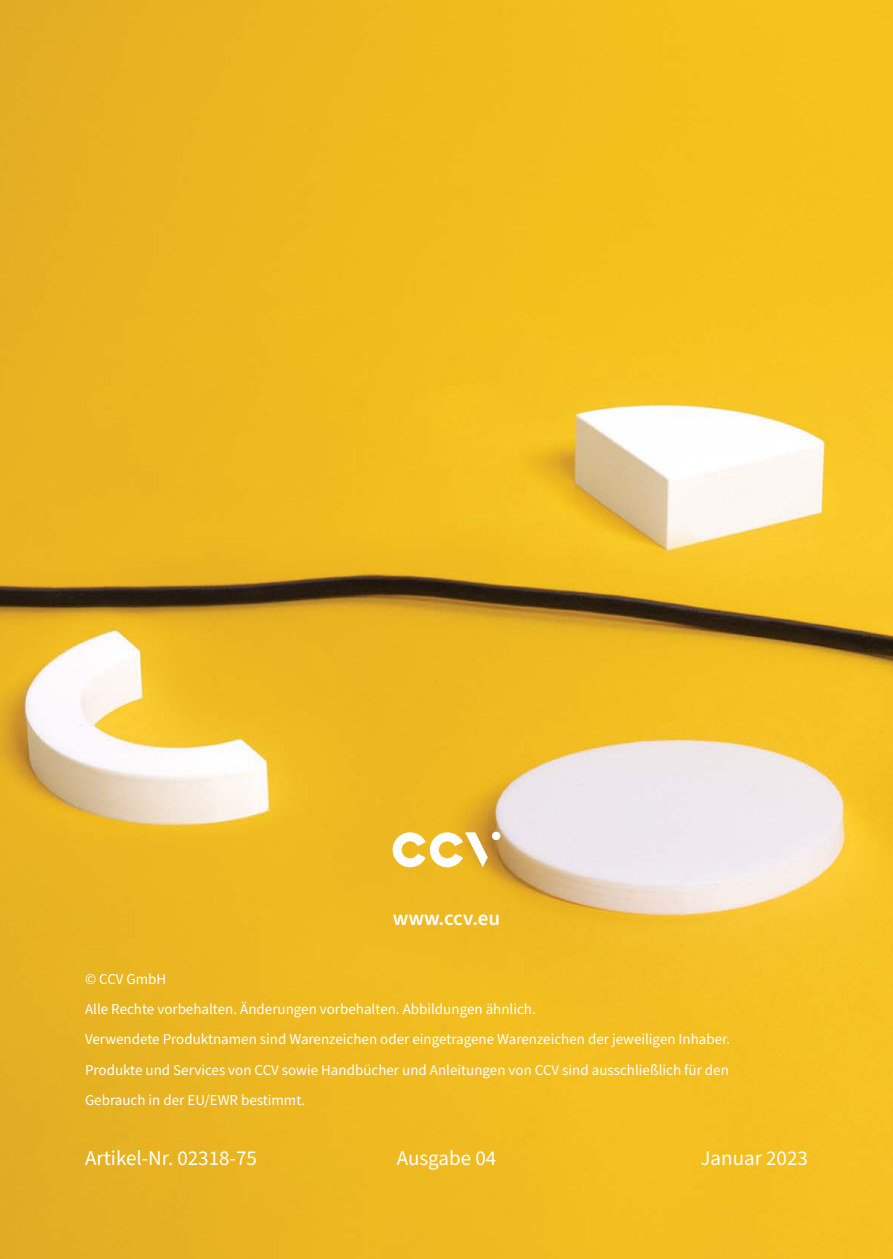
<style>
.page{position:relative;width:893px;height:1259px;background:#fff}
.page>*{position:absolute;margin:0;border:0;box-sizing:border-box;transform-origin:0 0}
.t1{font:21px "Source Sans 3";color:#fff}
.t2{font:600 21px "Source Sans 3";color:#fff}
.t3{font:15px/30px "Source Sans 3";color:#fff}
.t4{font:15px/30px "Source Sans Pro";color:#fff}
</style>
<div class="page">
<img style="left:0;top:0;width:893px;height:1259px">
<div style="left:492px;top:831px;width:8px;height:9px;background:#fff;border-radius:50%"></div>
<svg style="left:393px;top:832px;width:95px;height:35px"></svg>
<h1 class="t2" style="left:393px;top:904px;width:109px">www.ccv.eu</h1>
<p class="t3" style="left:85px;top:964px;width:647px">© CCV GmbH<br>Alle Rechte vorbehalten. Änderungen vorbehalten. Abbildungen ähnlich.<br>Verwendete Produktnamen sind Warenzeichen oder eingetragene Warenzeichen der jeweiligen Inhaber.</p>
<p class="t4" style="left:85px;top:1055px;width:645px">Produkte und Services von CCV sowie Handbücher und Anleitungen von CCV sind ausschließlich für den<br>Gebrauch in der EU/EWR bestimmt.</p>
<h1 class="t1" style="left:85px;top:1144px;width:173px">Artikel-Nr. 02318-75</h1>
<h1 class="t1" style="left:397px;top:1144px;width:101px">Ausgabe 04</h1>
<h1 class="t1" style="left:701px;top:1144px;width:109px">Januar 2023</h1>
</div>
